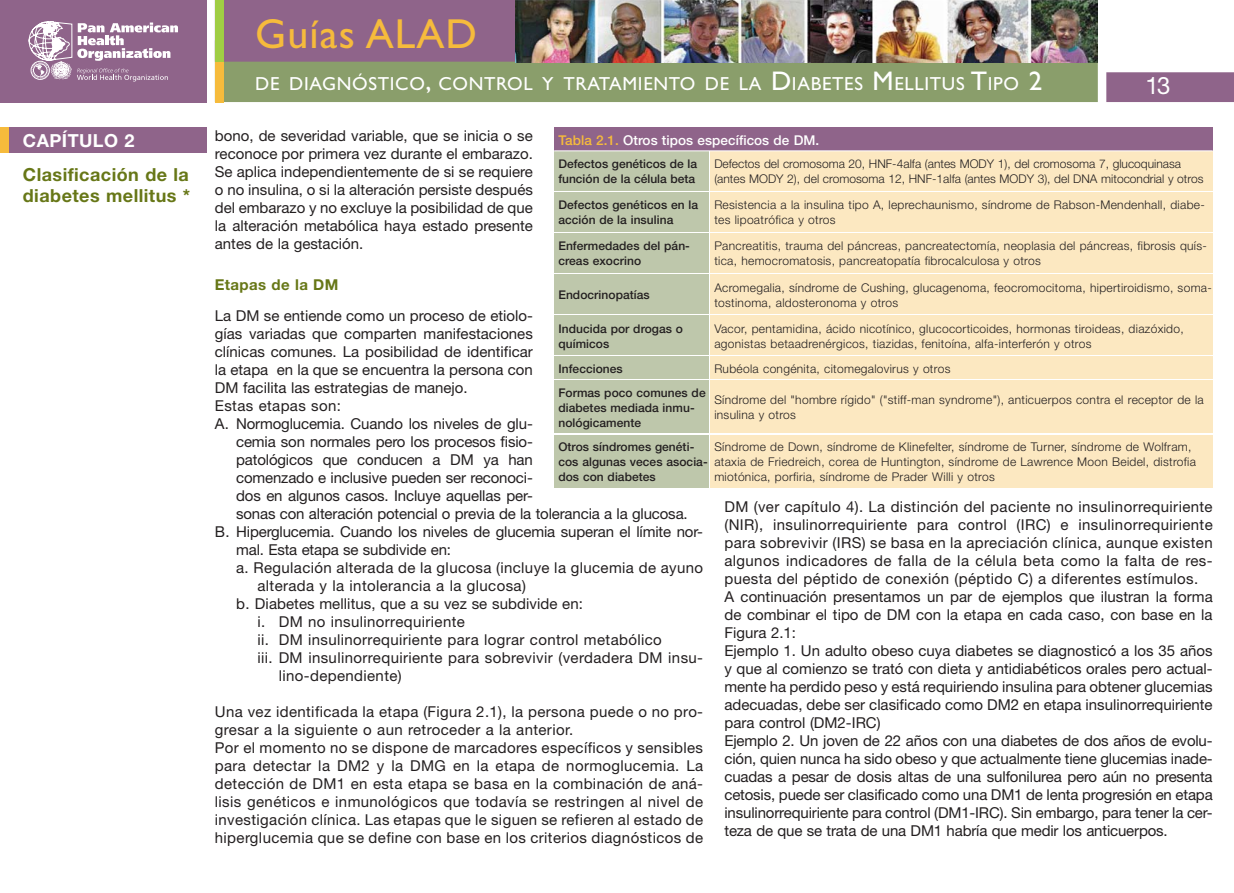
<style>
.page{position:relative;width:1234px;height:893px;background:#fff}
.page>*{position:absolute;margin:0;border:0;box-sizing:border-box;transform-origin:0 0}
.t1{font:42px "Gill Sans";letter-spacing:.025em;color:#f6bb3c}
.t2{font:24px "Helvetica Neue LT Std";color:#fff}
.t3{font:18.9px "Gill Sans";letter-spacing:.035em;color:#fff}
.titulo{font:700 18px/21px "Helvetica Neue";letter-spacing:.025em;color:#677717}
.titulo-2{font:700 18px "Helvetica Neue";letter-spacing:.025em;color:#fff}
.texto{font:15px/18px "Helvetica Neue";color:#231f20;text-align:justify}
.texto-2{font:15px/18px "Helvetica Neue";letter-spacing:.025em;color:#231f20}
.Sección_subtitulos{font:700 15px "Helvetica Neue";letter-spacing:.025em;color:#677717}
.Gráficos_Títulos{font:500 13.5px "Helvetica Neue";letter-spacing:.005em;color:#fff}
.Gráficos{font:300 12px/15px "Helvetica Neue";letter-spacing:.025em;color:#231f20}
.Gráficos_Títulos-2{font:500 12px/15px "Helvetica Neue";letter-spacing:.005em;color:#231f20}
.Gráficos-2{font:300 12px/15px "Helvetica Neue";color:#231f20}
.s1{font-size:27px}
.s2{color:#f6bb3c}
</style>
<div class="page">
<div style="left:223px;top:62px;width:874px;height:40px;background:#8a9e6b"></div>
<div style="left:223px;top:0;width:292px;height:62px;background:#8f648a"></div>
<div style="left:1106px;top:72px;width:127px;height:30px;background:#8f648a"></div>
<div style="left:0;top:0;width:206px;height:102px;background:#8f648a"></div>
<svg style="left:28px;top:21px;width:150px;height:60px"></svg>
<div style="left:215px;top:0;width:8px;height:102px;background:#f6bb3c"></div>
<div style="left:215px;top:0;width:8px;height:62px;background:#a0cd44"></div>
<img style="left:515px;top:0;width:582px;height:62px">
<div style="left:554px;top:128px;width:658px;height:23px;background:#8f648a"></div>
<div style="left:554px;top:151px;width:154px;height:40px;background:#bec7ab"></div>
<div style="left:710px;top:151px;width:502px;height:40px;background:#fce8c1"></div>
<div style="left:554px;top:192px;width:154px;height:40px;background:#bec7ab"></div>
<div style="left:710px;top:192px;width:502px;height:40px;background:#fce8c1"></div>
<div style="left:554px;top:233px;width:154px;height:40px;background:#bec7ab"></div>
<div style="left:710px;top:233px;width:502px;height:40px;background:#fce8c1"></div>
<div style="left:554px;top:274px;width:154px;height:40px;background:#bec7ab"></div>
<div style="left:710px;top:274px;width:502px;height:40px;background:#fce8c1"></div>
<div style="left:554px;top:316px;width:154px;height:39px;background:#bec7ab"></div>
<div style="left:710px;top:316px;width:502px;height:39px;background:#fce8c1"></div>
<div style="left:554px;top:357px;width:154px;height:22px;background:#bec7ab"></div>
<div style="left:710px;top:357px;width:502px;height:22px;background:#fce8c1"></div>
<div style="left:554px;top:380px;width:154px;height:53px;background:#bec7ab"></div>
<div style="left:710px;top:380px;width:502px;height:53px;background:#fce8c1"></div>
<div style="left:554px;top:435px;width:154px;height:53px;background:#bec7ab"></div>
<div style="left:710px;top:435px;width:502px;height:53px;background:#fce8c1"></div>
<hr style="left:554px;top:151px;width:658px;height:1px;background:#fff">
<div style="left:0;top:128px;width:206px;height:25px;background:#8f648a"></div>
<div style="left:0;top:128px;width:9px;height:25px;background:#f6bb3c"></div>
<p class="titulo-2" style="left:23px;top:129px;width:113px">CAPÍTULO 2</p>
<p class="titulo" style="left:23px;top:163px;width:169px">Clasificación de la diabetes mellitus *</p>
<h1 class="t1" style="left:255px;top:10px;width:223px">Guías ALAD</h1>
<p class="t3" style="left:255px;top:73px;width:788px">DE DIAGNÓSTICO<span class="s1">,</span> CONTROL Y TRATAMIENTO DE LA <span class="s1">D</span> IABETES <span class="s1">M</span> ELLITUS <span class="s1">T</span>IPO <span class="s1">2</span></p>
<h2 class="t2" style="left:1145px;top:71px;width:27px">13</h2>
<p class="texto" style="left:215px;top:127px;width:319px">bono, de severidad variable, que se inicia o se reconoce por primera vez durante el embarazo.<br>Se aplica independientemente de si se requiere o no insulina, o si la alteración persiste después del embarazo y no excluye la posibilidad de que la alteración metabólica haya estado presente antes de la gestación.</p>
<p class="Sección_subtitulos" style="left:215px;top:275px;width:125px">Etapas de la DM</p>
<p class="texto" style="left:215px;top:307px;width:319px">La DM se entiende como un proceso de etiolo&shy;gías variadas que comparten manifestaciones clínicas comunes. La posibilidad de identificar la etapa en la que se encuentra la persona con DM facilita las estrategias de manejo.</p>
<p class="texto-2" style="left:215px;top:397px;width:128px">Estas etapas son:</p>
<p class="texto" style="left:236px;top:415px;width:453px;text-align:left;text-indent:-21px">A. Normoglucemia. Cuando los niveles de glu-<br>cemia son normales pero los procesos fisio-<br>patológicos que conducen a DM ya han<br>comenzado e inclusive pueden ser reconoci-<br>dos en algunos casos. Incluye aquellas per-<br>sonas con alteración potencial o previa de la tolerancia a la glucosa.</p>
<p class="texto" style="left:236px;top:523px;width:468px;text-indent:-21px">B. Hiperglucemia. Cuando los niveles de glucemia superan el límite nor&shy;mal. Esta etapa se subdivide en:</p>
<p class="texto-2" style="left:257px;top:559px;width:447px;text-indent:-21px">a. Regulación alterada de la glucosa (incluye la glucemia de ayuno alterada y la intolerancia a la glucosa)</p>
<p class="texto" style="left:236px;top:595px;width:348px">b. Diabetes mellitus, que a su vez se subdivide en:</p>
<p class="texto-2" style="left:257px;top:613px;width:209px">i. DM no insulinorrequiriente</p>
<p class="texto-2" style="left:257px;top:631px;width:406px">ii. DM insulinorrequiriente para lograr control metabólico</p>
<p class="texto-2" style="left:279px;top:649px;width:426px;text-indent:-21px">iii. DM insulinorrequiriente para sobrevivir (verdadera DM insu&shy;lino-dependiente)</p>
<p class="texto-2" style="left:215px;top:703px;width:489px">Una vez identificada la etapa (Figura 2.1), la persona puede o no pro&shy;gresar a la siguiente o aun retroceder a la anterior.</p>
<p class="texto" style="left:215px;top:739px;width:489px">Por el momento no se dispone de marcadores específicos y sensibles para detectar la DM2 y la DMG en la etapa de normoglucemia. La detección de DM1 en esta etapa se basa en la combinación de aná&shy;lisis genéticos e inmunológicos que todavía se restringen al nivel de investigación clínica. Las etapas que le siguen se refieren al estado de hiperglucemia que se define con base en los criterios diagnósticos de</p>
<p class="Gráficos_Títulos" style="left:558px;top:132px;width:262px"><span class="s2">Tabla 2.1.</span> Otros tipos específicos de DM.</p>
<p class="Gráficos_Títulos-2" style="left:558px;top:156px;width:140px">Defectos genéticos de la función de la célula beta</p>
<p class="Gráficos-2" style="left:714px;top:156px;width:490px">Defectos del cromosoma 20, HNF-4alfa (antes MODY 1), del cromosoma 7, glucoquinasa (antes MODY 2), del cromosoma 12, HNF-1alfa (antes MODY 3), del DNA mitocondrial y otros</p>
<p class="Gráficos_Títulos-2" style="left:558px;top:197px;width:141px">Defectos genéticos en la acción de la insulina</p>
<p class="Gráficos" style="left:714px;top:197px;width:492px">Resistencia a la insulina tipo A, leprechaunismo, síndrome de Rabson-Mendenhall, diabe&shy;tes lipoatrófica y otros</p>
<p class="Gráficos_Títulos-2" style="left:558px;top:238px;width:133px">Enfermedades del pán&shy;creas exocrino</p>
<p class="Gráficos" style="left:714px;top:238px;width:494px">Pancreatitis, trauma del páncreas, pancreatectomía, neoplasia del páncreas, fibrosis quís&shy;tica, hemocromatosis, pancreatopatía fibrocalculosa y otros</p>
<p class="Gráficos_Títulos-2" style="left:558px;top:287px;width:93px">Endocrinopatías</p>
<p class="Gráficos" style="left:714px;top:279px;width:499px">Acromegalia, síndrome de Cushing, glucagenoma, feocromocitoma, hipertiroidismo, soma&shy;tostinoma, aldosteronoma y otros</p>
<p class="Gráficos_Títulos-2" style="left:558px;top:321px;width:126px">Inducida por drogas o químicos</p>
<p class="Gráficos" style="left:714px;top:321px;width:471px">Vacor, pentamidina, ácido nicotínico, glucocorticoides, hormonas tiroideas, diazóxido, agonistas betaadrenérgicos, tiazidas, fenitoína, alfa-interferón y otros</p>
<p class="Gráficos_Títulos-2" style="left:558px;top:361px;width:66px">Infecciones</p>
<p class="Gráficos" style="left:714px;top:361px;width:237px">Rubéola congénita, citomegalovirus y otros</p>
<p class="Gráficos_Títulos-2" style="left:558px;top:385px;width:149px">Formas poco comunes de diabetes mediada inmu&shy;nológicamente</p>
<p class="Gráficos" style="left:714px;top:392px;width:491px">Síndrome del "hombre rígido" ("stiff-man syndrome"), anticuerpos contra el receptor de la insulina y otros</p>
<p class="Gráficos_Títulos-2" style="left:558px;top:439px;width:151px">Otros síndromes genéti&shy;cos algunas veces asocia&shy;dos con diabetes</p>
<p class="Gráficos" style="left:714px;top:439px;width:483px">Síndrome de Down, síndrome de Klinefelter, síndrome de Turner, síndrome de Wolfram, ataxia de Friedreich, corea de Huntington, síndrome de Lawrence Moon Beidel, distrofia miotónica, porfiria, síndrome de Prader Willi y otros</p>
<p class="texto" style="left:724px;top:498px;width:489px">DM (ver capítulo 4). La distinción del paciente no insulinorrequiriente (NIR), insulinorrequiriente para control (IRC) e insulinorrequiriente para sobrevivir (IRS) se basa en la apreciación clínica, aunque existen algunos indicadores de falla de la célula beta como la falta de res&shy;puesta del péptido de conexión (péptido C) a diferentes estímulos.</p>
<p class="texto" style="left:724px;top:588px;width:489px">A continuación presentamos un par de ejemplos que ilustran la forma de combinar el tipo de DM con la etapa en cada caso, con base en la Figura 2.1:</p>
<p class="texto" style="left:724px;top:642px;width:489px">Ejemplo 1. Un adulto obeso cuya diabetes se diagnosticó a los 35 años y que al comienzo se trató con dieta y antidiabéticos orales pero actual&shy;mente ha perdido peso y está requiriendo insulina para obtener glucemias adecuadas, debe ser clasificado como DM2 en etapa insulinorrequiriente para control (DM2-IRC)</p>
<p class="texto" style="left:724px;top:732px;width:489px">Ejemplo 2. Un joven de 22 años con una diabetes de dos años de evolu&shy;ción, quien nunca ha sido obeso y que actualmente tiene glucemias inade&shy;cuadas a pesar de dosis altas de una sulfonilurea pero aún no presenta cetosis, puede ser clasificado como una DM1 de lenta progresión en etapa insulinorrequiriente para control (DM1-IRC). Sin embargo, para tener la cer&shy;teza de que se trata de una DM1 habría que medir los anticuerpos.</p>
</div>
